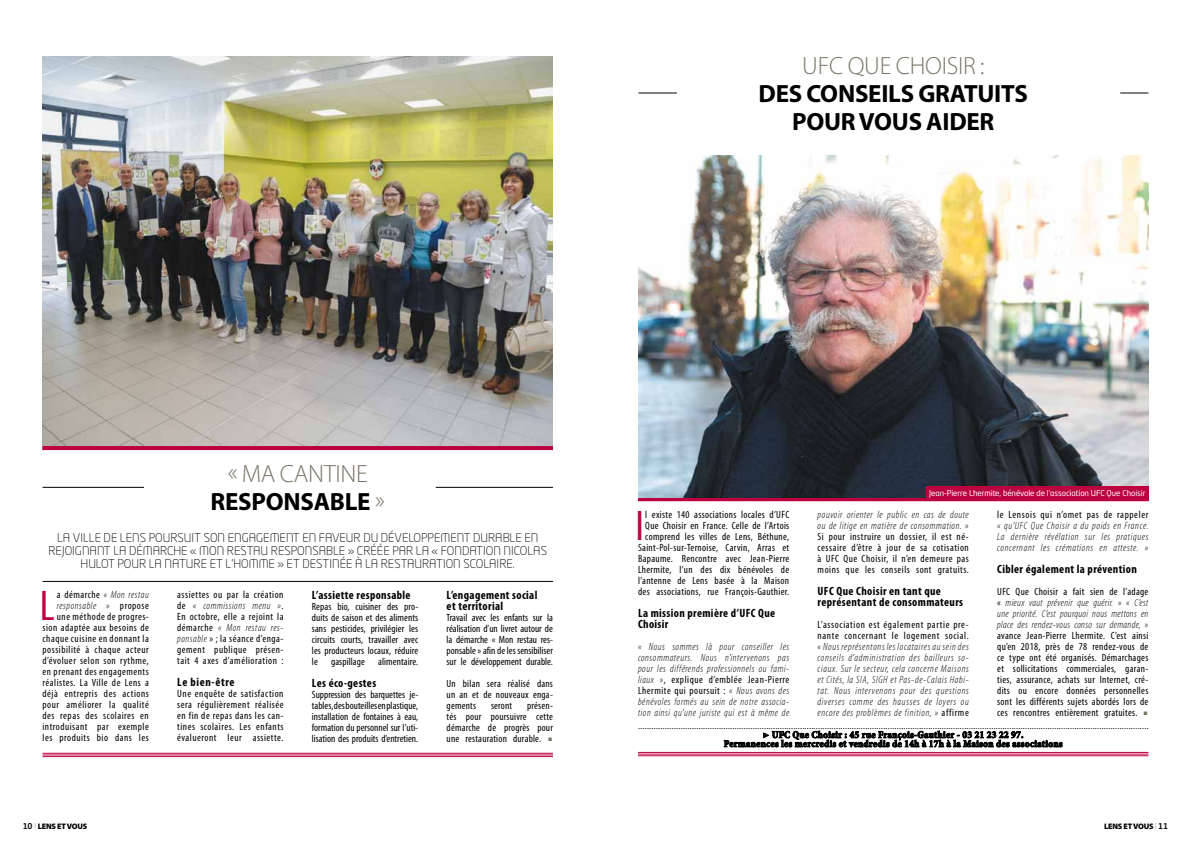
<style>
.page{position:relative;width:1191px;height:842px;background:#fff}
.page>*{position:absolute;margin:0;border:0;box-sizing:border-box;transform-origin:0 0}
.t1{font:condensed 43.1px "Myriad Pro";color:#bd003f}
.t2{font:300 25px/28px "Myriad Pro";letter-spacing:-.01em;color:#7b7468;text-align:center}
.t3{font:700 25px/28px "Myriad Pro";letter-spacing:-.01em;color:#000;text-align:center}
.t4{font:300 12px/13px "Neo Tech Std";color:#000;text-align:center}
.t5{font:700 condensed 12px/11px "Myriad Pro";letter-spacing:.03em;color:#000}
.t6{font:condensed 10.5px/11px "Myriad Pro";letter-spacing:.03em;color:#000;text-align:justify}
.t7{font:italic 300 condensed 10.5px/11px "Myriad Pro";letter-spacing:.05em;color:#000;text-align:justify}
.t8{font:condensed 10.5px/11px "Myriad Pro";letter-spacing:.05em;color:#000;text-align:right}
.t9{font:condensed 10.5px/11px "Myriad Pro";letter-spacing:.06em;color:#000}
.t10{font:condensed 10.5px "Myriad Pro";letter-spacing:.01em;color:#000}
.t11{font:condensed 10px "Myriad Pro";color:#000}
.t12{font:700 condensed 10px/9px "Minion Pro";letter-spacing:.03em;color:#000;text-align:center}
.t13{font:8px "Neo Tech Std";letter-spacing:-.01em;color:#fff}
.t14{font:900 8px "Myriad Pro";letter-spacing:-.02em;color:#000}
.s1{font-weight:700;color:#000}
.s2{font-weight:300;font-style:italic}
.s3{font-family:"Square 721 BT";font-weight:700;font-size:22px;color:#7b7468}
.s4{font-weight:400;font-style:normal}
.s5{font-weight:400;font-stretch:normal}
.s6{font-family:"Neo Tech Std";font-weight:500}
.s7{font-family:"Neo Tech Std";font-weight:300;font-size:7px;color:#7b7468}
</style>
<div class="page">
<hr style="left:638px;top:92px;width:39px;height:1px;background:#000">
<svg style="left:1120px;top:92px;width:28px;height:1px"></svg>
<svg style="left:724px;top:730px;width:338px;height:27px"></svg>
<svg style="left:638px;top:497px;width:287px;height:4px"></svg>
<hr style="left:638px;top:752px;width:510px;height:1px;background:#bd003f">
<hr style="left:638px;top:754px;width:510px;height:1px;background:#bd003f">
<hr style="left:638px;top:755px;width:510px;height:1px;background:#bd003f">
<hr style="left:43px;top:753px;width:510px;height:1px;background:#bd003f">
<hr style="left:43px;top:755px;width:510px;height:1px;background:#bd003f">
<hr style="left:43px;top:756px;width:510px;height:1px;background:#bd003f">
<img style="left:638px;top:155px;width:510px;height:342px">
<img style="left:43px;top:57px;width:510px;height:389px">
<div style="left:925px;top:487px;width:223px;height:14px;background:#bd003f"></div>
<hr style="left:43px;top:487px;width:101px;height:1px;background:#000">
<hr style="left:436px;top:487px;width:117px;height:1px;background:#000">
<hr style="left:43px;top:446px;width:510px;height:4px;background:#bd003f">
<hr style="left:43px;top:581px;width:510px;height:1px;background:#000">
<h2 class="t2" style="left:802px;top:51px;width:14px">UFC</h2>
<h2 class="t2" style="left:847px;top:51px;width:138px">QUE CHOISIR :</h2>
<h2 class="t3" style="left:758px;top:79px;width:271px">DES CONSEILS GRATUITS<br>POUR VOUS AIDER</h2>
<h2 class="t2" style="left:211px;top:459px;width:176px">« MA CANTINE<br><span class="s1">RESPONSABLE</span> »</h2>
<p class="t4" style="left:48px;top:531px;width:500px">LA VILLE DE LENS POURSUIT SON ENGAGEMENT EN FAVEUR DU DÉVELOPPEMENT DURABLE EN<br>REJOIGNANT LA DÉMARCHE « MON RESTAU RESPONSABLE » CRÉÉE PAR LA « FONDATION N ICOLAS<br>H ULOT POUR LA NATURE ET L’HOMME » ET DESTINÉE À LA RESTAURATION SCOLAIRE.</p>
<p class="t8" style="left:43px;top:588px;width:108px">a démarche <span class="s2">« Mon restau responsable »</span> propose une méthode de progres&shy;sion adaptée aux besoins de chaque cuisine en donnant la possibilité à chaque acteur d’évoluer selon son rythme, en prenant des engagements réalistes. La Ville de Lens a déjà entrepris des actions pour améliorer la qualité des repas des scolaires en introduisant par exemple les produits bio dans les</p>
<p class="t6" style="left:177px;top:588px;width:108px">assiettes ou par la création de <span class="s2">« commissions menu »</span>.<br>En octobre, elle a rejoint la démarche <span class="s2">« Mon restau res&shy;ponsable</span> » ; la séance d’enga&shy;gement publique présen&shy;tait 4 axes d’amélioration :</p>
<h1 class="t1" style="left:40px;top:579px;width:16px">L</h1>
<p class="t5" style="left:177px;top:676px;width:59px">Le bien-être</p>
<p class="t6" style="left:177px;top:687px;width:108px">Une enquête de satisfaction sera régulièrement réalisée en fin de repas dans les can&shy;tines scolaires. Les enfants évalueront leur assiette.</p>
<p class="t5" style="left:312px;top:589px;width:100px">L’assiette responsable</p>
<p class="t6" style="left:312px;top:601px;width:108px">Repas bio, cuisiner des pro&shy;duits de saison et des aliments sans pesticides, privilégier les circuits courts, travailler avec les producteurs locaux, réduire le</p>
<p class="t10" style="left:331px;top:655px;width:35px">gaspillage</p>
<p class="t10" style="left:378px;top:655px;width:42px">alimentaire.</p>
<p class="t5" style="left:312px;top:677px;width:66px">Les éco-gestes</p>
<p class="t6" style="left:312px;top:689px;width:108px">Suppression des barquettes je&shy;tables, des bouteilles en plastique, installation de fontaines à eau, formation du personnel sur l’uti&shy;lisation des produits d’entretien.</p>
<p class="t5" style="left:446px;top:589px;width:92px">L’engagement social et territorial</p>
<p class="t6" style="left:446px;top:612px;width:108px">Travail avec les enfants sur la réalisation d’un livret autour de la démarche « Mon restau res&shy;ponsable » afin de les sensibiliser sur le développement durable.</p>
<p class="t6" style="left:446px;top:678px;width:108px">Un bilan sera réalisé dans un an et de nouveaux enga&shy;gements</p>
<p class="t6" style="left:446px;top:700px;width:108px;text-indent:81px">présen&shy;tés pour poursuivre cette démarche de progrès pour une restauration durable. <span class="s3">.</span></p>
<p class="t6" style="left:491px;top:700px;width:23px">seront</p>
<p class="t6" style="left:638px;top:509px;width:153px;text-align:right">l existe 140 associations locales d’UFC Que Choisir en France. Celle de l’Artois comprend les villes de Lens, Béthune, Saint-Pol-sur-Ternoise, Carvin, Arras et Bapaume. Rencontre avec Jean-Pierre Lhermite, l’un des dix bénévoles de l’antenne de Lens basée à la Maison des associations, rue François-Gauthier.</p>
<p class="t5" style="left:638px;top:607px;width:139px">La mission première d’UFC Que<br>Choisir</p>
<p class="t7" style="left:638px;top:641px;width:153px">« Nous sommes là pour conseiller les consommateurs. Nous n’intervenons pas pour les différends professionnels ou fami&shy;liaux »<span class="s4">, explique d’emblée Jean-Pierre Lhermite qui poursuit :</span> « Nous avons des bénévoles formés au sein de notre associa&shy;tion ainsi qu’une juriste qui est à même de</p>
<h1 class="t1" style="left:635px;top:500px;width:10px">I</h1>
<p class="t13" style="left:929px;top:488px;width:218px">Jean-Pierre Lhermite, bénévole de l'association UFC Que Choisir</p>
<p class="t7" style="left:817px;top:509px;width:153px">pouvoir orienter le public en cas de doute ou de litige en matière de consommation. »</p>
<p class="t6" style="left:817px;top:531px;width:153px">Si pour instruire un dossier, il est né&shy;cessaire d’être à jour de sa cotisation à UFC Que Choisir, il n’en demeure pas moins que les conseils sont gratuits.</p>
<p class="t5" style="left:817px;top:585px;width:147px">UFC Que Choisir en tant que représentant de consommateurs</p>
<p class="t9" style="left:817px;top:619px;width:153px">L’association est également partie pre&shy;nante concernant le logement social.</p>
<p class="t7" style="left:817px;top:641px;width:153px">« Nous représentons les locataires au sein des conseils d’administration des bailleurs so&shy;ciaux. Sur le secteur, cela concerne Maisons et Cités, la SIA, SIGH et Pas-de-Calais Habi&shy;tat. Nous intervenons pour des questions diverses comme des hausses de loyers ou encore des problèmes de finition, » <span class="s4">affirme</span></p>
<p class="t9" style="left:997px;top:509px;width:153px">le Lensois qui n’omet pas de rappeler</p>
<p class="t7" style="left:997px;top:520px;width:153px">« qu’UFC Que Choisir a du poids en France.<br>La dernière révélation sur les pratiques concernant les crémations en atteste. »</p>
<p class="t5" style="left:997px;top:563px;width:141px">Cibler également la prévention</p>
<p class="t7" style="left:997px;top:586px;width:153px"><span class="s4">UFC Que Choisir a fait sien de l’adage «</span> mieux vaut prévenir que guérir. » « C’est une priorité. C’est pourquoi nous mettons en place des rendez-vous conso sur demande, »</p>
<p class="t6" style="left:997px;top:630px;width:153px">avance Jean-Pierre Lhermite. C’est ainsi qu’en 2018, près de 78 rendez-vous de ce type ont été organisés. Démarchages et sollicitations commerciales, garan&shy;ties, assurance, achats sur Internet, cré&shy;dits ou encore données personnelles sont les différents sujets abordés lors de ces rencontres entièrement gratuites. <span class="s3">.</span></p>
<p class="t11" style="left:638px;top:719px;width:512px">...................................................................................................................................................................................................................................</p>
<p class="t12" style="left:724px;top:730px;width:340px"><span class="s5">▶</span> UFC Que Choisir : 45 rue François-Gauthier - 03 21 23 22 97.<br>Permanences les mercredis et vendredis de 14h à 17h à la Maison des associations</p>
<p class="t14" style="left:23px;top:821px;width:66px"><span class="s6">10</span> <span class="s7">|</span> LENS ET VOUS</p>
<p class="t14" style="left:1104px;top:821px;width:66px">LENS ET VOUS <span class="s7">|</span> <span class="s6">11</span></p>
</div>
